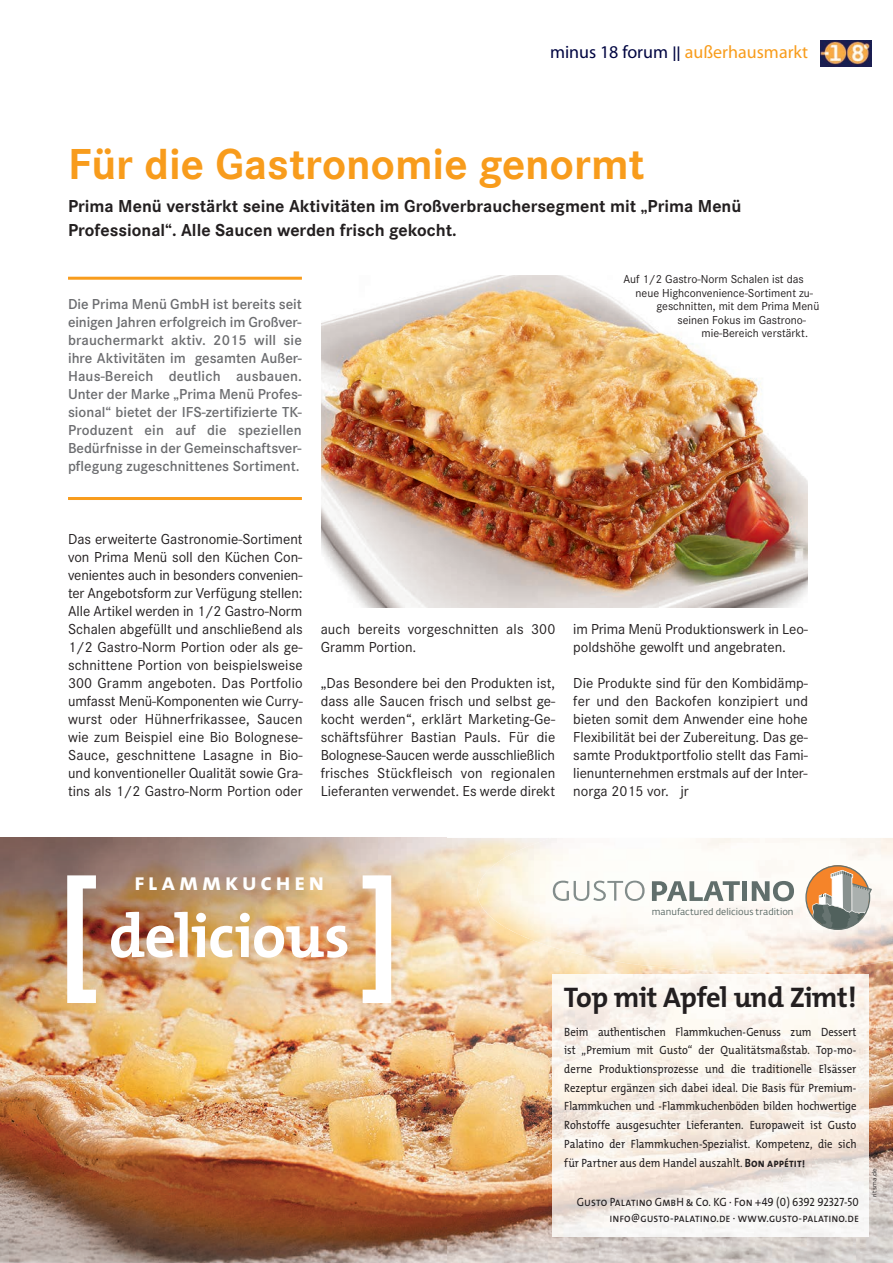
<style>
.page{position:relative;width:893px;height:1263px;background:#fff}
.page>*{position:absolute;margin:0;border:0;box-sizing:border-box;transform-origin:0 0}
.t1{font:700 61.95px "The Mix";letter-spacing:-.015em;color:#fff}
.t2{font:700 45px "Corporate S";color:#f89c1c}
.t3{font:700 28.5px "The Mix";letter-spacing:-.02em;color:#231f20}
.t4{font:24.3px "The Mix Bold Caps";letter-spacing:.135em;color:#fff}
.t5{font:700 18px/24px "Corporate S";color:#231f20}
.t6{font:18px "Myriad Pro";color:#f89c1c}
.t7{font:15px/18px "Corporate S";color:#231f20;text-align:justify}
.t8{font:600 15px/18px "Corporate S";color:#6c6d70;text-align:justify}
.t9{font:12px/18.8px "The Mix";letter-spacing:.005em;color:#231f20;text-align:justify;scale:.89 1}
.t10{font:12px "Corporate S";color:#231f20}
.t11{font:12px/15.9px "The Mix Caps";color:#231f20;text-align:right;scale:.9 1}
.t12{font:9.3px "Fedra Sans Alt Pro";letter-spacing:.005em;color:#566662}
.t13{font:6px "Gotham";letter-spacing:.03em;color:#231f20}
.s1{color:#000541}
.s2{font-family:"The Mix Bold Caps"}
</style>
<div class="page">
<img style="left:821px;top:40px;width:50px;height:26px">
<hr style="left:68px;top:277px;width:234px;height:3px;background:#f89c1c">
<hr style="left:68px;top:497px;width:234px;height:3px;background:#f89c1c">
<img style="left:321px;top:275px;width:487px;height:332px">
<img style="left:0;top:838px;width:548px;height:425px">
<img style="left:548px;top:972px;width:345px;height:11px">
<img style="left:548px;top:983px;width:51px;height:280px">
<img style="left:856px;top:983px;width:37px;height:280px">
<img style="left:599px;top:1236px;width:257px;height:27px">
<img style="left:477px;top:838px;width:416px;height:134px">
<svg style="left:652px;top:881px;width:88px;height:20px"></svg>
<div style="left:742px;top:881px;width:5px;height:20px;background:#616f6c"></div>
<svg style="left:752px;top:881px;width:42px;height:20px"></svg>
<svg style="left:553px;top:881px;width:92px;height:20px"></svg>
<svg style="left:805px;top:865px;width:67px;height:65px"></svg>
<img style="left:553px;top:974px;width:315px;height:262px">
<svg style="left:67px;top:875px;width:29px;height:128px"></svg>
<svg style="left:363px;top:875px;width:28px;height:128px"></svg>
<p class="t6" style="left:550px;top:41px;width:259px"><span class="s1">minus 18 forum</span> außerhausmarkt</p>
<h2 class="t2" style="left:68px;top:149px;width:578px">Für die Gastronomie genormt</h2>
<p class="t5" style="left:68px;top:196px;width:675px">Prima Menü verstärkt seine Aktivitäten im Großverbrauchersegment mit „Prima Menü<br>Professional“. Alle Saucen werden frisch gekocht.</p>
<p class="t8" style="left:68px;top:295px;width:236px">Die Prima Menü GmbH ist bereits seit einigen Jahren erfolgreich im Großver&shy;brauchermarkt aktiv. 2015 will sie ihre Aktivitäten im gesamten Außer-Haus-Bereich deutlich ausbauen.<br>Unter der Marke „Prima Menü Profes&shy;sional“ bietet der IFS-zertifizierte TK-Produzent ein auf die speziellen Bedürfnisse in der Gemeinschaftsver&shy;pflegung zugeschnittenes Sortiment.</p>
<p class="t10" style="left:623px;top:275px;width:182px">Auf 1/2 Gastro-Norm Schalen ist das</p>
<p class="t10" style="left:635px;top:289px;width:179px">neue Highconvenience-Sortiment zu-</p>
<p class="t10" style="left:656px;top:302px;width:164px">geschnitten, mit dem Prima Menü</p>
<p class="t10" style="left:677px;top:316px;width:130px">seinen Fokus im Gastrono-</p>
<p class="t10" style="left:701px;top:329px;width:108px">mie-Bereich verstärkt.</p>
<p class="t7" style="left:68px;top:532px;width:236px">Das erweiterte Gastronomie-Sortiment von Prima Menü soll den Küchen Con&shy;venientes auch in besonders convenien&shy;ter Angebotsform zur Verfügung stellen:<br>Alle Artikel werden in 1/2 Gastro-Norm Schalen abgefüllt und anschließend als 1/2 Gastro-Norm Portion oder als ge&shy;schnittene Portion von beispielsweise 300 Gramm angeboten. Das Portfolio umfasst Menü-Komponenten wie Curry&shy;wurst oder Hühnerfrikassee, Saucen wie zum Beispiel eine Bio Bolognese-Sauce, geschnittene Lasagne in Bio&shy;und konventioneller Qualität sowie Gra&shy;tins als 1/2 Gastro-Norm Portion oder</p>
<p class="t7" style="left:321px;top:622px;width:236px">auch bereits vorgeschnitten als 300<br>Gramm Portion.</p>
<p class="t7" style="left:321px;top:676px;width:236px">„Das Besondere bei den Produkten ist, dass alle Saucen frisch und selbst ge&shy;kocht werden“, erklärt Marketing-Ge&shy;schäftsführer Bastian Pauls. Für die Bolognese-Saucen werde ausschließlich frisches Stückfleisch von regionalen Lieferanten verwendet. Es werde direkt</p>
<p class="t7" style="left:573px;top:622px;width:236px">im Prima Menü Produktionswerk in Leo&shy;poldshöhe gewolft und angebraten.</p>
<p class="t7" style="left:573px;top:676px;width:236px">Die Produkte sind für den Kombidämp&shy;fer und den Backofen konzipiert und bieten somit dem Anwender eine hohe Flexibilität bei der Zubereitung. Das ge&shy;samte Produktportfolio stellt das Fami&shy;lienunternehmen erstmals auf der Inter&shy;norga 2015 vor. jr</p>
<h3 class="t4" style="left:134px;top:861px;width:192px">flammkuchen</h3>
<h1 class="t1" style="left:109px;top:899px;width:243px">delicious</h1>
<p class="t12" style="left:652px;top:906px;width:143px">manufactured delicious tradition</p>
<h3 class="t3" style="left:564px;top:981px;width:295px">Top mit Apfel und Zimt!</h3>
<p class="t9" style="left:564px;top:1022px;width:330px">Beim authentischen Flammkuchen-Genuss zum Dessert ist „Premium mit Gusto“ der Qualitätsmaßstab. Top-mo&shy;derne Produktionsprozesse und die traditionelle Elsässer Rezeptur ergänzen sich dabei ideal. Die Basis für Premium-Flammkuchen und -Flammkuchenböden bilden hochwertige Rohstoffe ausgesuchter Lieferanten. Europaweit ist Gusto Palatino der Flammkuchen-Spezialist. Kompetenz, die sich für Partner aus dem Handel auszahlt. <span class="s2">Bon appétit!</span></p>
<p class="t11" style="left:577px;top:1194px;width:315px">Gusto Palatino GmbH &amp; Co. KG · Fon +49 (0) 6392 92327-50 info@gusto-palatino.de · www.gusto-palatino.de</p>
<p class="t13" style="left:871px;top:1197px;width:30px;rotate:-90deg">ritsma.de</p>
</div>
